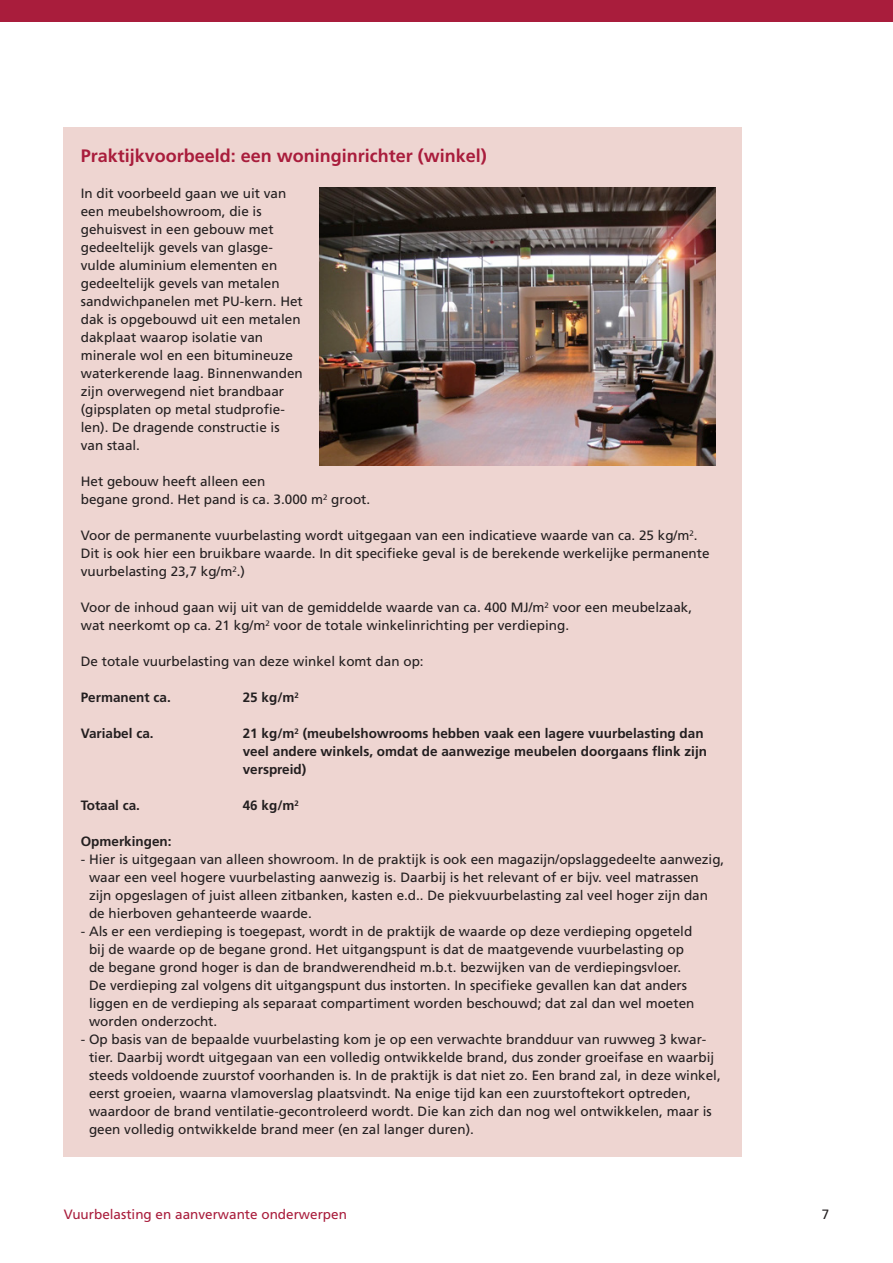
<style>
.page{position:relative;width:893px;height:1263px;background:#fff}
.page>*{position:absolute;margin:0;border:0;box-sizing:border-box;transform-origin:0 0}
.Tussenkop_DO{font:700 18px "Frutiger";color:#a91d3c}
.Platte_tekst_DO{font:13.5px/18px "Frutiger";color:#231f20}
.Platte_tekst_DO-2{font:700 13.5px/18px "Frutiger";color:#231f20}
.t1{font:13.5px "Frutiger";color:#a91d3c}
</style>
<div class="page">
<div style="left:0;top:0;width:893px;height:21px;background:#a91d3c"></div>
<div style="left:64px;top:128px;width:678px;height:1029px;background:#eed5d1"></div>
<img style="left:319px;top:188px;width:397px;height:278px">
<p class="Tussenkop_DO" style="left:81px;top:145px;width:408px">Praktijkvoorbeeld: een woninginrichter (winkel)</p>
<p class="Platte_tekst_DO" style="left:81px;top:184px;width:224px">In dit voorbeeld gaan we uit van een meubelshowroom, die is gehuisvest in een gebouw met gedeeltelijk gevels van glasge&shy;vulde aluminium elementen en gedeeltelijk gevels van metalen sandwichpanelen met PU-kern. Het dak is opgebouwd uit een metalen dakplaat waarop isolatie van minerale wol en een bitumineuze waterkerende laag. Binnenwanden zijn overwegend niet brandbaar (gipsplaten op metal studprofie&shy;len). De dragende constructie is van staal.</p>
<p class="Platte_tekst_DO" style="left:81px;top:472px;width:291px">Het gebouw heeft alleen een<br>begane grond. Het pand is ca. 3.000 m<sup>2</sup> groot.</p>
<p class="Platte_tekst_DO" style="left:81px;top:526px;width:630px">Voor de permanente vuurbelasting wordt uitgegaan van een indicatieve waarde van ca. 25 kg/m<sup>2</sup>.<br>Dit is ook hier een bruikbare waarde. In dit specifieke geval is de berekende werkelijke permanente vuurbelasting 23,7 kg/m<sup>2</sup>.)</p>
<p class="Platte_tekst_DO" style="left:81px;top:598px;width:613px">Voor de inhoud gaan wij uit van de gemiddelde waarde van ca. 400 MJ/m<sup>2</sup> voor een meubelzaak, wat neerkomt op ca. 21 kg/m<sup>2</sup> voor de totale winkelinrichting per verdieping.</p>
<p class="Platte_tekst_DO" style="left:81px;top:652px;width:344px">De totale vuurbelasting van deze winkel komt dan op:</p>
<p class="Platte_tekst_DO-2" style="left:81px;top:688px;width:92px">Permanent ca.</p>
<p class="Platte_tekst_DO-2" style="left:243px;top:688px;width:58px">25 kg/m<sup>2</sup></p>
<p class="Platte_tekst_DO-2" style="left:81px;top:724px;width:74px">Variabel ca.</p>
<p class="Platte_tekst_DO-2" style="left:243px;top:724px;width:466px">21 kg/m<sup>2</sup> (meubelshowrooms hebben vaak een lagere vuurbelasting dan veel andere winkels, omdat de aanwezige meubelen doorgaans flink zijn verspreid)</p>
<p class="Platte_tekst_DO-2" style="left:81px;top:796px;width:61px">Totaal ca.</p>
<p class="Platte_tekst_DO-2" style="left:243px;top:796px;width:58px">46 kg/m<sup>2</sup></p>
<p class="Platte_tekst_DO-2" style="left:81px;top:832px;width:92px">Opmerkingen:</p>
<p class="Platte_tekst_DO" style="left:89px;top:850px;width:637px;text-indent:-8px">- Hier is uitgegaan van alleen showroom. In de praktijk is ook een magazijn/opslaggedeelte aanwezig, waar een veel hogere vuurbelasting aanwezig is. Daarbij is het relevant of er bijv. veel matrassen zijn opgeslagen of juist alleen zitbanken, kasten e.d.. De piekvuurbelasting zal veel hoger zijn dan de hierboven gehanteerde waarde.</p>
<p class="Platte_tekst_DO" style="left:89px;top:922px;width:607px;text-indent:-8px">- Als er een verdieping is toegepast, wordt in de praktijk de waarde op deze verdieping opgeteld bij de waarde op de begane grond. Het uitgangspunt is dat de maatgevende vuurbelasting op de begane grond hoger is dan de brandwerendheid m.b.t. bezwijken van de verdiepingsvloer.<br>De verdieping zal volgens dit uitgangspunt dus instorten. In specifieke gevallen kan dat anders liggen en de verdieping als separaat compartiment worden beschouwd; dat zal dan wel moeten worden onderzocht.</p>
<p class="Platte_tekst_DO" style="left:89px;top:1030px;width:633px;text-indent:-8px">- Op basis van de bepaalde vuurbelasting kom je op een verwachte brandduur van ruwweg 3 kwar&shy;tier. Daarbij wordt uitgegaan van een volledig ontwikkelde brand, dus zonder groeifase en waarbij steeds voldoende zuurstof voorhanden is. In de praktijk is dat niet zo. Een brand zal, in deze winkel, eerst groeien, waarna vlamoverslag plaatsvindt. Na enige tijd kan een zuurstoftekort optreden, waardoor de brand ventilatie-gecontroleerd wordt. Die kan zich dan nog wel ontwikkelen, maar is geen volledig ontwikkelde brand meer (en zal langer duren).</p>
<p class="t1" style="left:64px;top:1207px;width:285px">Vuurbelasting en aanverwante onderwerpen</p>
<p class="Platte_tekst_DO" style="left:822px;top:1206px;width:9px">7</p>
</div>
